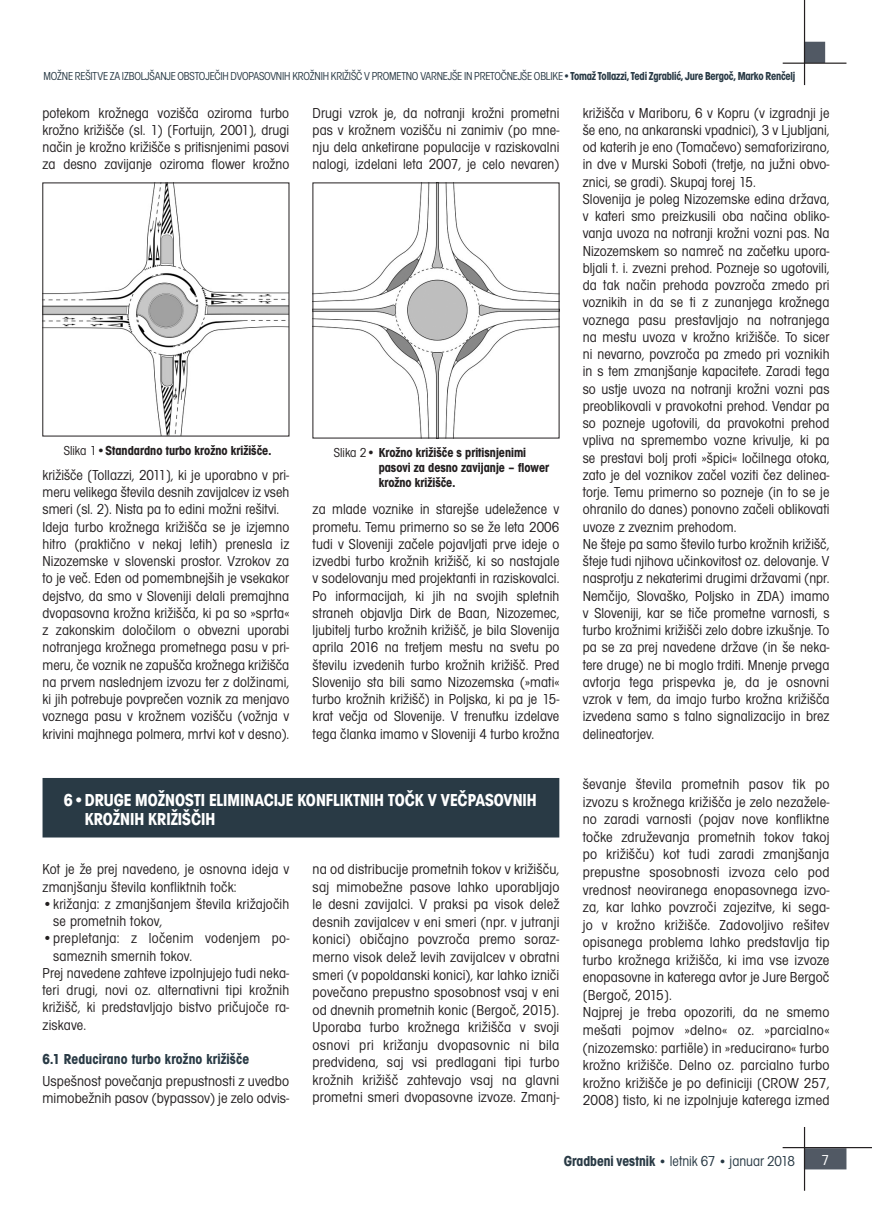
<style>
.page{position:relative;width:872px;height:1212px;background:#fff}
.page>*{position:absolute;margin:0;border:0;box-sizing:border-box;transform-origin:0 0}
.t1{font:700 condensed 18px/19.5px "Avant Gar Got Itc TEE";color:#fff}
.t2{font:condensed 15px/17.2px "Avant Gar Got Itc TEE";letter-spacing:.005em;color:#231f20}
.t3{font:condensed 15px "Avant Gar Got Itc TEE";color:#293a45}
.t4{font:700 condensed 15px "Avant Gar Got Itc TEE";letter-spacing:.01em;color:#293a45}
.t5{font:condensed 15px "Avant Gar Got Itc TEE";color:#fff}
.t6{font:700 condensed 13.5px/15px "Avant Gar Got Itc TEE";color:#231f20}
.t7{font:condensed 12px "Avant Gar Got Itc TEE";letter-spacing:-.015em;color:#293a45;scale:.96 1}
.s1{font-weight:700}
.s2{font-weight:400}
.s3{font-weight:700;font-size:13.5px}
</style>
<div class="page">
<div style="left:804px;top:1148px;width:42px;height:21px;background:#515964;border:2px solid #515964"></div>
<hr style="left:782px;top:1147px;width:90px;height:1px;background:#231f20">
<hr style="left:804px;top:1127px;width:1px;height:64px;background:#231f20">
<div style="left:804px;top:42px;width:21px;height:21px;background:#515964;border:2px solid #515964"></div>
<hr style="left:782px;top:63px;width:64px;height:1px;background:#231f20">
<hr style="left:804px;top:0;width:1px;height:85px;background:#231f20">
<img style="left:45px;top:185px;width:242px;height:249px">
<img style="left:315px;top:185px;width:242px;height:251px">
<div style="left:43px;top:778px;width:516px;height:59px;background:#293a45"></div>
<p class="t7" style="left:43px;top:70px;width:784px">MOŽNE REŠITVE ZA IZBOLJŠANJE OBSTOJEČIH DVOPASOVNIH KROŽNIH KRIŽIŠČ V PROMETNO VARNEJŠE IN PRETOČNEJŠE OBLIKE•<span class="s1">Tomaž Tollazzi, Tedi Zgrablić, Jure Bergoč, Marko Renčelj</span></p>
<p class="t2" style="left:43px;top:104px;width:248px;text-align:justify">potekom krožnega vozišča oziroma turbo krožno križišče (sl. 1) [Fortuijn, 2001], drugi način je krožno križišče s pritisnjenimi pasovi za desno zavijanje oziroma flower krožno</p>
<p class="t2" style="left:583px;top:104px;width:248px">križišča v Mariboru, 6 v Kopru (v izgradnji je še eno, na ankaranski vpadnici), 3 v Ljubljani, od katerih je eno (Tomačevo) semaforizirano, in dve v Murski Soboti (tretje, na južni obvo&shy;znici, se gradi). Skupaj torej 15.<br>Slovenija je poleg Nizozemske edina država, v kateri smo preizkusili oba načina obliko&shy;vanja uvoza na notranji krožni vozni pas. Na Nizozemskem so namreč na začetku upora&shy;bljali t. i. zvezni prehod. Pozneje so ugotovili, da tak način prehoda povzroča zmedo pri voznikih in da se ti z zunanjega krožnega voznega pasu prestavljajo na notranjega na mestu uvoza v krožno križišče. To sicer ni nevarno, povzroča pa zmedo pri voznikih in s tem zmanjšanje kapacitete. Zaradi tega so ustje uvoza na notranji krožni vozni pas preoblikovali v pravokotni prehod. Vendar pa so pozneje ugotovili, da pravokotni prehod vpliva na spremembo vozne krivulje, ki pa se prestavi bolj proti »špici« ločilnega otoka, zato je del voznikov začel voziti čez delinea&shy;torje. Temu primerno so pozneje (in to se je ohranilo do danes) ponovno začeli oblikovati uvoze z zveznim prehodom.<br>Ne šteje pa samo število turbo krožnih križišč, šteje tudi njihova učinkovitost oz. delovanje. V nasprotju z nekaterimi drugimi državami (npr.<br>Nemčijo, Slovaško, Poljsko in ZDA) imamo v Sloveniji, kar se tiče prometne varnosti, s turbo krožnimi križišči zelo dobre izkušnje. To pa se za prej navedene države (in še neka&shy;tere druge) ne bi moglo trditi. Mnenje prvega avtorja tega prispevka je, da je osnovni vzrok v tem, da imajo turbo krožna križišča izvedena samo s talno signalizacijo in brez delineatorjev.</p>
<p class="t2" style="left:313px;top:104px;width:248px;text-align:justify">Drugi vzrok je, da notranji krožni prometni pas v krožnem vozišču ni zanimiv (po mne&shy;nju dela anketirane populacije v raziskovalni nalogi, izdelani leta 2007, je celo nevaren)</p>
<p class="t6" style="left:64px;top:443px;width:209px"><span class="s2">Slika 1•</span>Standardno turbo krožno križišče.</p>
<p class="t6" style="left:379px;top:445px;width:172px;text-indent:-45px"><span class="s2">Slika 2•</span> Krožno križišče s pritisnjenimi pasovi za desno zavijanje – flower krožno križišče.</p>
<p class="t2" style="left:43px;top:466px;width:248px">križišče [Tollazzi, 2011], ki je uporabno v pri&shy;meru velikega števila desnih zavijalcev iz vseh smeri (sl. 2). Nista pa to edini možni rešitvi.<br>Ideja turbo krožnega križišča se je izjemno hitro (praktično v nekaj letih) prenesla iz Nizozemske v slovenski prostor. Vzrokov za to je več. Eden od pomembnejših je vsekakor dejstvo, da smo v Sloveniji delali premajhna dvopasovna krožna križišča, ki pa so »sprta« z zakonskim določilom o obvezni uporabi notranjega krožnega prometnega pasu v pri&shy;meru, če voznik ne zapušča krožnega križišča na prvem naslednjem izvozu ter z dolžinami, ki jih potrebuje povprečen voznik za menjavo voznega pasu v krožnem vozišču (vožnja v krivini majhnega polmera, mrtvi kot v desno).</p>
<p class="t2" style="left:313px;top:501px;width:248px;text-align:justify">za mlade voznike in starejše udeležence v prometu. Temu primerno so se že leta 2006 tudi v Sloveniji začele pojavljati prve ideje o izvedbi turbo krožnih križišč, ki so nastajale v sodelovanju med projektanti in raziskovalci.<br>Po informacijah, ki jih na svojih spletnih straneh objavlja Dirk de Baan, Nizozemec, ljubitelj turbo krožnih križišč, je bila Slovenija aprila 2016 na tretjem mestu na svetu po številu izvedenih turbo krožnih križišč. Pred Slovenijo sta bili samo Nizozemska (»mati« turbo krožnih križišč) in Poljska, ki pa je 15- krat večja od Slovenije. V trenutku izdelave tega članka imamo v Sloveniji 4 turbo krožna</p>
<p class="t1" style="left:85px;top:790px;width:453px;text-indent:-21px">6•DRUGE MOŽNOSTI ELIMINACIJE KONFLIKTNIH TOČK V VEČPASOVNIH<br>KROŽNIH KRIŽIŠČIH</p>
<p class="t2" style="left:43px;top:861px;width:248px">Kot je že prej navedeno, je osnovna ideja v zmanjšanju števila konfliktnih točk:</p>
<p class="t2" style="left:53px;top:895px;width:238px;text-indent:-11px">•križanja: z zmanjšanjem števila križajočih se prometnih tokov,</p>
<p class="t2" style="left:43px;top:930px;width:248px">•prepletanja: z ločenim vodenjem po-</p>
<p class="t2" style="left:53px;top:947px;width:140px">sameznih smernih tokov.</p>
<p class="t2" style="left:43px;top:964px;width:248px">Prej navedene zahteve izpolnjujejo tudi neka-</p>
<p class="t2" style="left:43px;top:981px;width:248px">teri drugi, novi oz. alternativni tipi krožnih</p>
<p class="t2" style="left:43px;top:999px;width:248px">križišč, ki predstavljajo bistvo pričujoče ra-</p>
<p class="t2" style="left:43px;top:1016px;width:45px">ziskave.</p>
<p class="t4" style="left:43px;top:1050px;width:208px">6.1 Reducirano turbo krožno križišče</p>
<p class="t2" style="left:43px;top:1072px;width:248px">Uspešnost povečanja prepustnosti z uvedbo mimobežnih pasov (bypassov) je zelo odvis-</p>
<p class="t2" style="left:313px;top:861px;width:248px;text-align:justify">na od distribucije prometnih tokov v križišču, saj mimobežne pasove lahko uporabljajo le desni zavijalci. V praksi pa visok delež desnih zavijalcev v eni smeri (npr. v jutranji konici) običajno povzroča premo soraz&shy;merno visok delež levih zavijalcev v obratni smeri (v popoldanski konici), kar lahko izniči povečano prepustno sposobnost vsaj v eni od dnevnih prometnih konic [Bergoč, 2015].<br>Uporaba turbo krožnega križišča v svoji osnovi pri križanju dvopasovnic ni bila predvidena, saj vsi predlagani tipi turbo krožnih križišč zahtevajo vsaj na glavni prometni smeri dvopasovne izvoze. Zmanj-</p>
<p class="t2" style="left:583px;top:776px;width:248px">ševanje števila prometnih pasov tik po izvozu s krožnega križišča je zelo nezažele&shy;no zaradi varnosti (pojav nove konfliktne točke združevanja prometnih tokov takoj po križišču) kot tudi zaradi zmanjšanja prepustne sposobnosti izvoza celo pod vrednost neoviranega enopasovnega izvo&shy;za, kar lahko povzroči zajezitve, ki sega&shy;jo v krožno križišče. Zadovoljivo rešitev opisanega problema lahko predstavlja tip turbo krožnega križišča, ki ima vse izvoze enopasovne in katerega avtor je Jure Bergoč [Bergoč, 2015].<br>Najprej je treba opozoriti, da ne smemo mešati pojmov »delno« oz. »parcialno« (nizozemsko: partiële) in »reducirano« turbo krožno križišče. Delno oz. parcialno turbo krožno križišče je po definiciji [CROW 257, 2008] tisto, ki ne izpolnjuje katerega izmed</p>
<p class="t3" style="left:564px;top:1152px;width:233px"><span class="s1">Gradbeni vestnik</span> <span class="s3">•</span> letnik 67 <span class="s3">•</span> januar 2018</p>
<p class="t5" style="left:821px;top:1152px;width:9px">7</p>
</div>
